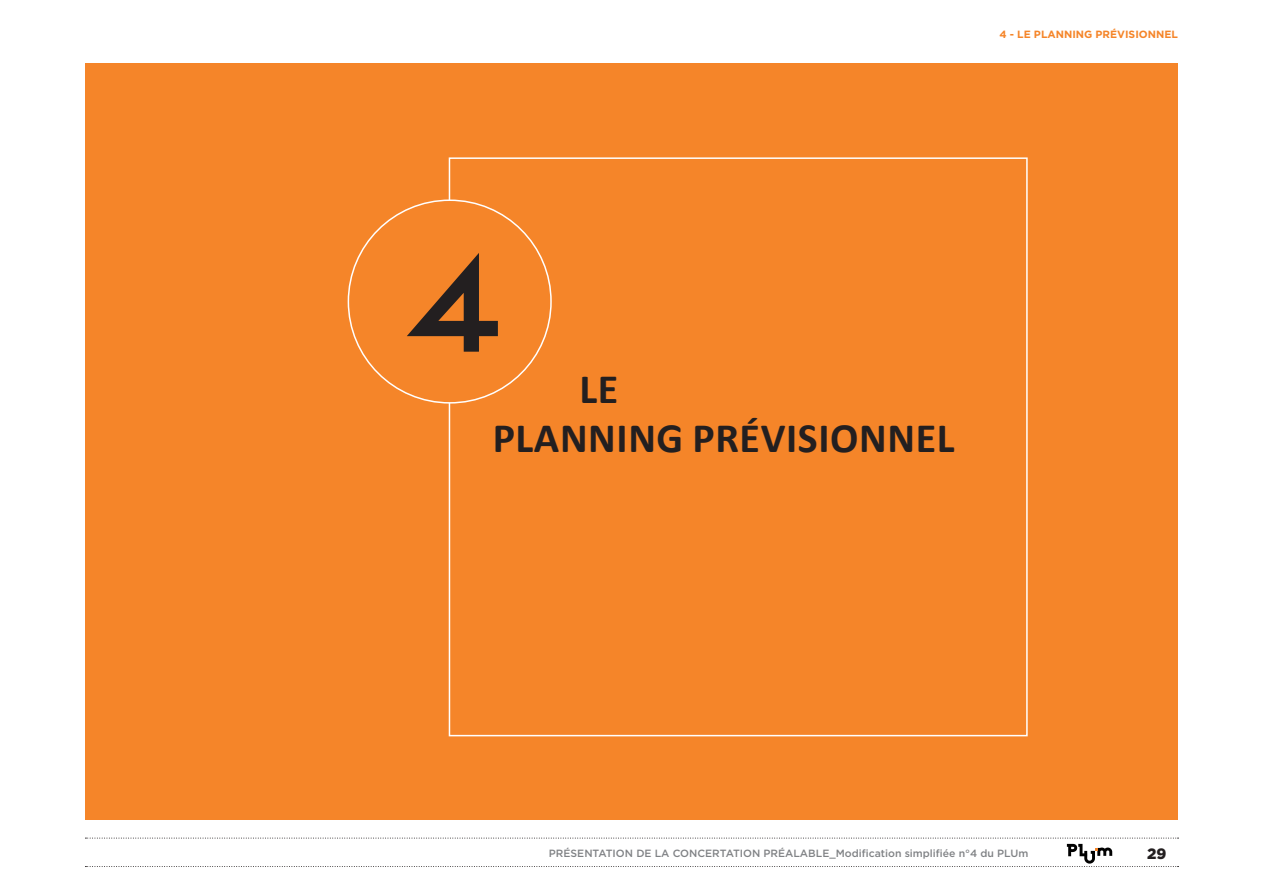
<style>
.page{position:relative;width:1263px;height:893px;background:#fff}
.page>*{position:absolute;margin:0;border:0;box-sizing:border-box;transform-origin:0 0}
.Grand_chiffre_1{font:700 135px "Ashby";color:#231f20}
.TITRE_0{font:700 42px/49.1px "Calibri";letter-spacing:.015em;color:#231f20}
.t1{font:900 15px "Gotham";color:#231f20}
.t2{font:500 10.5px "Gotham";color:#808285}
.t3{font:700 10.5px "Gotham";color:#f58529}
</style>
<div class="page">
<svg style="left:85px;top:838px;width:1093px;height:29px"></svg>
<div style="left:85px;top:64px;width:1093px;height:756px;background:#f58529"></div>
<p class="t3" style="left:999px;top:27px;width:180px">4 - LE PLANNING PRÉVISIONNEL</p>
<p class="Grand_chiffre_1" style="left:405px;top:217px;width:99px">4</p>
<p class="TITRE_0" style="left:493px;top:364px;width:463px;text-indent:87px">LE<br>PLANNING PRÉVISIONNEL</p>
<p class="t2" style="left:549px;top:846px;width:481px">PRÉSENTATION DE LA CONCERTATION PRÉALABLE_Modification simplifiée n°4 du PLUm</p>
<h3 class="t1" style="left:1147px;top:843px;width:21px">29</h3>
</div>
